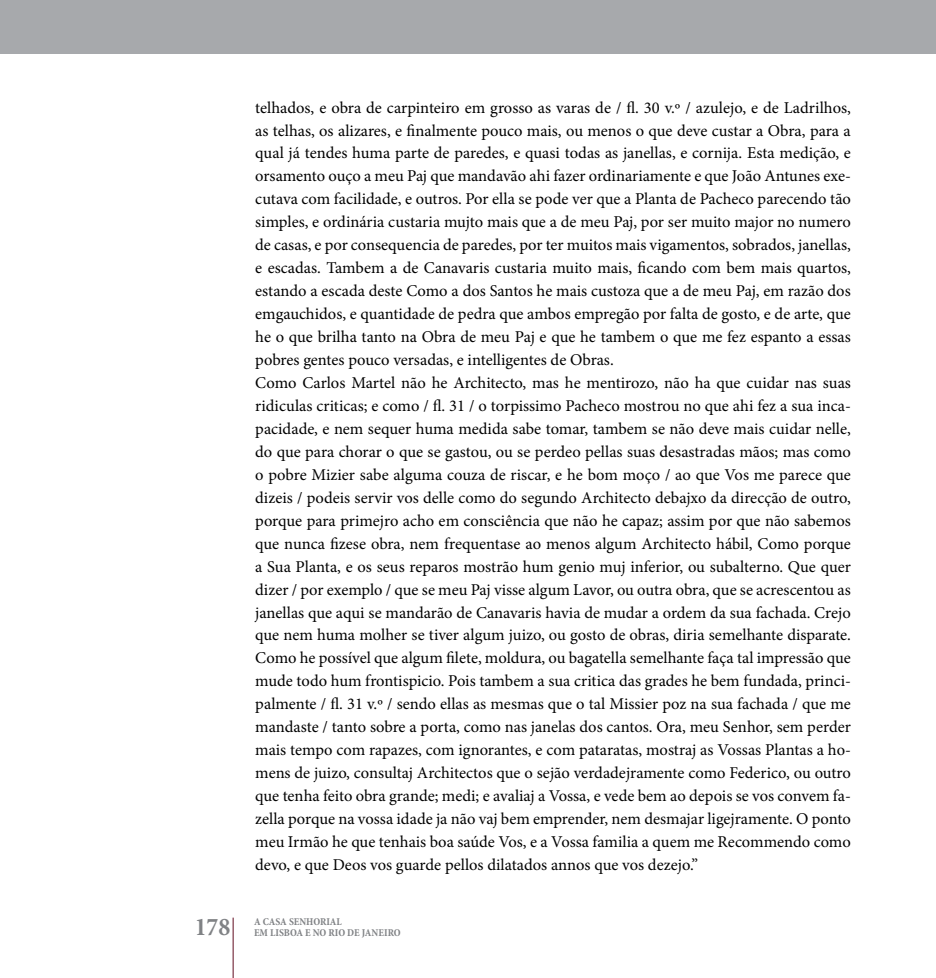
<style>
.page{position:relative;width:936px;height:978px;background:#fff}
.page>*{position:absolute;margin:0;border:0;box-sizing:border-box;transform-origin:0 0}
.t1{font:700 condensed 25.5px "Minion Pro";color:#808285}
.t2{font:16.5px/23px "Minion Pro";color:#000}
.t3{font:700 condensed 10.5px "Minion Pro";color:#808285}
</style>
<div class="page">
<div style="left:0;top:0;width:935px;height:53px;background:#a7a9ac"></div>
<hr style="left:233px;top:918px;width:1px;height:60px;background:#610b1e">
<p class="t2" style="left:255px;top:96px;width:597px">telhados, e obra de carpinteiro em grosso as varas de / fl. 30 v.º / azulejo, e de Ladrilhos, as telhas, os alizares, e finalmente pouco mais, ou menos o que deve custar a Obra, para a qual já tendes huma parte de paredes, e quasi todas as janellas, e cornija. Esta medição, e orsamento ouço a meu Paj que mandavão ahi fazer ordinariamente e que João Antunes exe&shy;cutava com facilidade, e outros. Por ella se pode ver que a Planta de Pacheco parecendo tão simples, e ordinária custaria mujto mais que a de meu Paj, por ser muito major no numero de casas, e por consequencia de paredes, por ter muitos mais vigamentos, sobrados, janellas, e escadas. Tambem a de Canavaris custaria muito mais, ficando com bem mais quartos, estando a escada deste Como a dos Santos he mais custoza que a de meu Paj, em razão dos emgauchidos, e quantidade de pedra que ambos empregão por falta de gosto, e de arte, que he o que brilha tanto na Obra de meu Paj e que he tambem o que me fez espanto a essas pobres gentes pouco versadas, e intelligentes de Obras.<br>Como Carlos Martel não he Architecto, mas he mentirozo, não ha que cuidar nas suas ridiculas criticas; e como / fl. 31 / o torpissimo Pacheco mostrou no que ahi fez a sua inca&shy;pacidade, e nem sequer huma medida sabe tomar, tambem se não deve mais cuidar nelle, do que para chorar o que se gastou, ou se perdeo pellas suas desastradas mãos; mas como o pobre Mizier sabe alguma couza de riscar, e he bom moço / ao que Vos me parece que dizeis / podeis servir vos delle como do segundo Architecto debajxo da direcção de outro, porque para primejro acho em consciência que não he capaz; assim por que não sabemos que nunca fizese obra, nem frequentase ao menos algum Architecto hábil, Como porque a Sua Planta, e os seus reparos mostrão hum genio muj inferior, ou subalterno. Que quer dizer / por exemplo / que se meu Paj visse algum Lavor, ou outra obra, que se acrescentou as janellas que aqui se mandarão de Canavaris havia de mudar a ordem da sua fachada. Crejo que nem huma molher se tiver algum juizo, ou gosto de obras, diria semelhante disparate.<br>Como he possível que algum filete, moldura, ou bagatella semelhante faça tal impressão que mude todo hum frontispicio. Pois tambem a sua critica das grades he bem fundada, princi&shy;palmente / fl. 31 v.º / sendo ellas as mesmas que o tal Missier poz na sua fachada / que me mandaste / tanto sobre a porta, como nas janelas dos cantos. Ora, meu Senhor, sem perder mais tempo com rapazes, com ignorantes, e com pataratas, mostraj as Vossas Plantas a ho&shy;mens de juizo, consultaj Architectos que o sejão verdadejramente como Federico, ou outro que tenha feito obra grande; medi; e avaliaj a Vossa, e vede bem ao depois se vos convem fa&shy;zella porque na vossa idade ja não vaj bem emprender, nem desmajar ligejramente. O ponto meu Irmão he que tenhais boa saúde Vos, e a Vossa familia a quem me Recommendo como devo, e que Deos vos guarde pellos dilatados annos que vos dezejo.”</p>
<p class="t3" style="left:254px;top:915px;width:89px">A CASA SENHORIAL</p>
<p class="t1" style="left:195px;top:909px;width:37px">178</p>
<p class="t3" style="left:254px;top:925px;width:148px">EM LISBOA E NO RIO DE JANEIRO</p>
</div>
